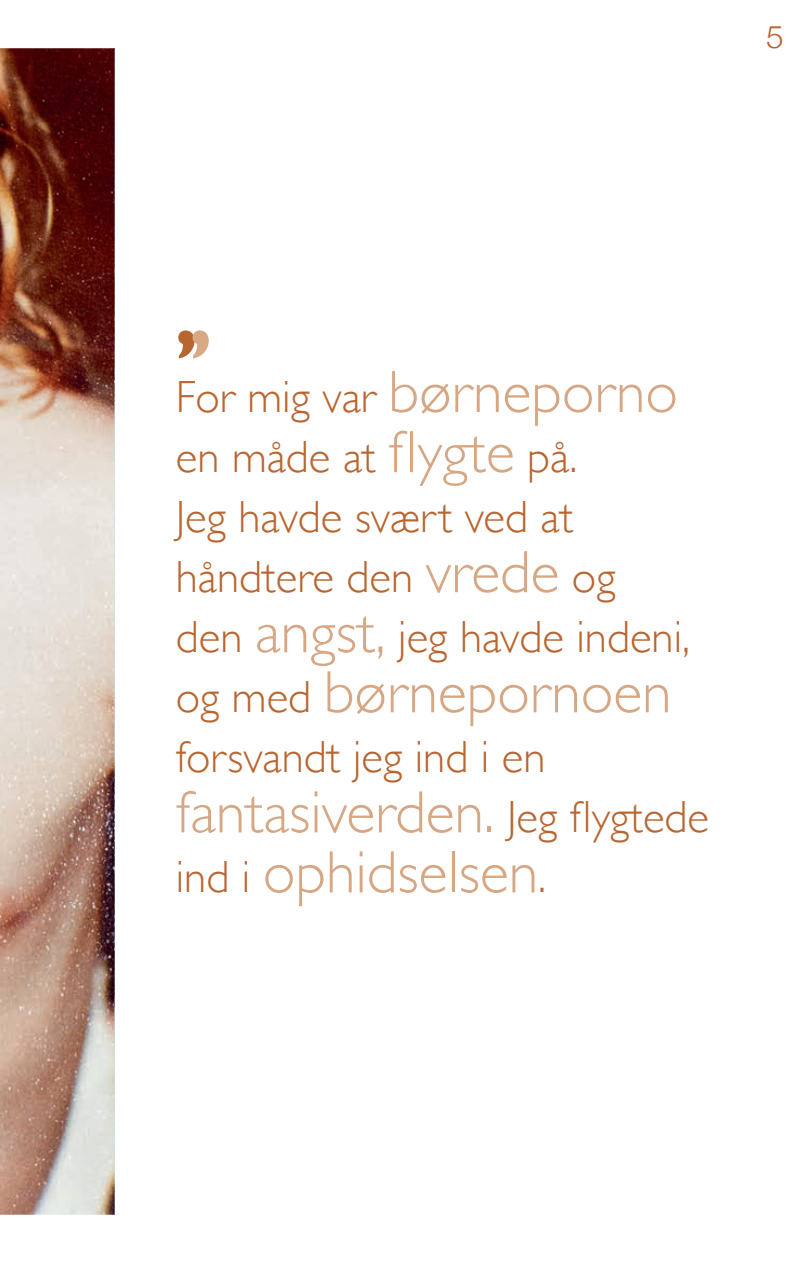
<style>
.page{position:relative;width:808px;height:1263px;background:#fff}
.page>*{position:absolute;margin:0;border:0;box-sizing:border-box;transform-origin:0 0}
.t1{font:300 60px/60px "Gill Sans";color:#d7a683}
.t2{font:300 45px/60px "Gill Sans";color:#b9652f}
.t3{font:300 31.5px "Helvetica Neue";color:#b9652f}
.s1{font-size:45px;color:#b9652f}
.s2{font-size:60px;color:#d7a683}
</style>
<div class="page">
<img style="left:0;top:48px;width:114px;height:1166px">
<img style="left:114px;top:48px;width:1px;height:1166px">
<svg style="left:178px;top:330px;width:31px;height:28px"></svg>
<p class="t3" style="left:765px;top:12px;width:19px">5</p>
<h1 class="t1" style="left:176px;top:359px;width:503px"><span class="s1">For mig var</span> børneporno</h1>
<p class="t2" style="left:176px;top:425px;width:515px">en måde at <span class="s2">flygte</span> på.<br>Jeg havde svært ved at håndtere den <span class="s2">vrede</span> og den <span class="s2">angst,</span> jeg havde indeni,</p>
<h1 class="t1" style="left:176px;top:659px;width:497px"><span class="s1">og med</span> børnepornoen</h1>
<p class="t2" style="left:176px;top:725px;width:371px">forsvandt jeg ind i en</p>
<h1 class="t1" style="left:176px;top:779px;width:534px">fantasiverden. <span class="s1">Jeg flygtede ind i</span> ophidselsen<span class="s1">.</span></h1>
</div>
